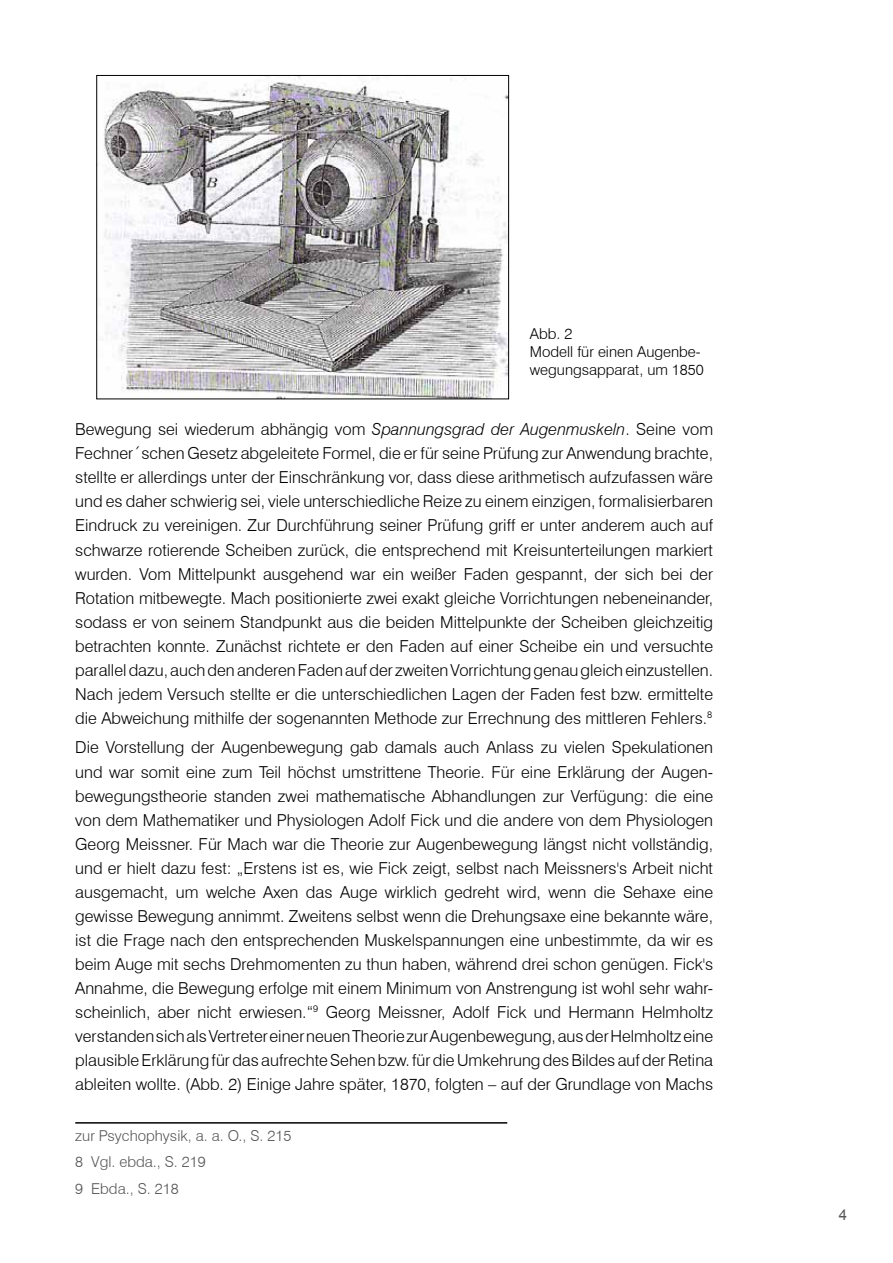
<style>
.page{position:relative;width:893px;height:1263px;background:#fff}
.page>*{position:absolute;margin:0;border:0;box-sizing:border-box;transform-origin:0 0}
.t1{font:300 16.5px/24px "Swiss 721 BT";color:#000;text-align:justify}
.t2{font:300 15px/26.5px "Swiss 721 BT";color:#565655}
.t3{font:300 15px/18px "Swiss 721 BT";color:#000}
.t4{font:15px "Arial";color:#565655}
.s1{font-style:italic}
</style>
<div class="page">
<hr style="left:75px;top:1122px;width:432px;height:1px;background:#000">
<img style="left:104px;top:77px;width:403px;height:320px">
<div style="left:97px;top:75px;width:412px;height:324px;border:1px solid #000"></div>
<p class="t3" style="left:530px;top:324px;width:175px">Abb. 2<br>Modell für einen Augenbe&shy;wegungsapparat, um 1850</p>
<p class="t1" style="left:75px;top:417px;width:639px">Bewegung sei wiederum abhängig vom <span class="s1">Spannungsgrad der Augenmuskeln</span>. Seine vom Fechner´schen Gesetz abgeleitete Formel, die er für seine Prüfung zur Anwendung brachte, stellte er allerdings unter der Einschränkung vor, dass diese arithmetisch aufzufassen wäre und es daher schwierig sei, viele unterschiedliche Reize zu einem einzigen, formalisierbaren Eindruck zu vereinigen. Zur Durchführung seiner Prüfung griff er unter anderem auch auf schwarze rotierende Scheiben zurück, die entsprechend mit Kreisunterteilungen markiert wurden. Vom Mittelpunkt ausgehend war ein weißer Faden gespannt, der sich bei der Rotation mitbewegte. Mach positionierte zwei exakt gleiche Vorrichtungen nebeneinander, sodass er von seinem Standpunkt aus die beiden Mittelpunkte der Scheiben gleichzeitig betrachten konnte. Zunächst richtete er den Faden auf einer Scheibe ein und versuchte parallel dazu, auch den anderen Faden auf der zweiten Vorrichtung genau gleich einzustellen.<br>Nach jedem Versuch stellte er die unterschiedlichen Lagen der Faden fest bzw. ermittelte die Abweichung mithilfe der sogenannten Methode zur Errechnung des mittleren Fehlers.<sup>8</sup></p>
<p class="t1" style="left:75px;top:735px;width:639px">Die Vorstellung der Augenbewegung gab damals auch Anlass zu vielen Spekulationen und war somit eine zum Teil höchst umstrittene Theorie. Für eine Erklärung der Augen&shy;bewegungstheorie standen zwei mathematische Abhandlungen zur Verfügung: die eine von dem Mathematiker und Physiologen Adolf Fick und die andere von dem Physiologen Georg Meissner. Für Mach war die Theorie zur Augenbewegung längst nicht vollständig, und er hielt dazu fest: „Erstens ist es, wie Fick zeigt, selbst nach Meissners's Arbeit nicht ausgemacht, um welche Axen das Auge wirklich gedreht wird, wenn die Sehaxe eine gewisse Bewegung annimmt. Zweitens selbst wenn die Drehungsaxe eine bekannte wäre, ist die Frage nach den entsprechenden Muskelspannungen eine unbestimmte, da wir es beim Auge mit sechs Drehmomenten zu thun haben, während drei schon genügen. Fick's Annahme, die Bewegung erfolge mit einem Minimum von Anstrengung ist wohl sehr wahr&shy;scheinlich, aber nicht erwiesen.“<sup>9</sup> Georg Meissner, Adolf Fick und Hermann Helmholtz verstanden sich als Vertreter einer neuen Theorie zur Augenbewegung, aus der Helmholtz eine plausible Erklärung für das aufrechte Sehen bzw. für die Umkehrung des Bildes auf der Retina ableiten wollte. (Abb. 2) Einige Jahre später, 1870, folgten – auf der Grundlage von Machs</p>
<p class="t2" style="left:75px;top:1122px;width:218px">zur Psychophysik, a. a. O., S. 215<br>8 Vgl. ebda., S. 219<br>9 Ebda., S. 218</p>
<p class="t4" style="left:839px;top:1205px;width:10px">4</p>
</div>
